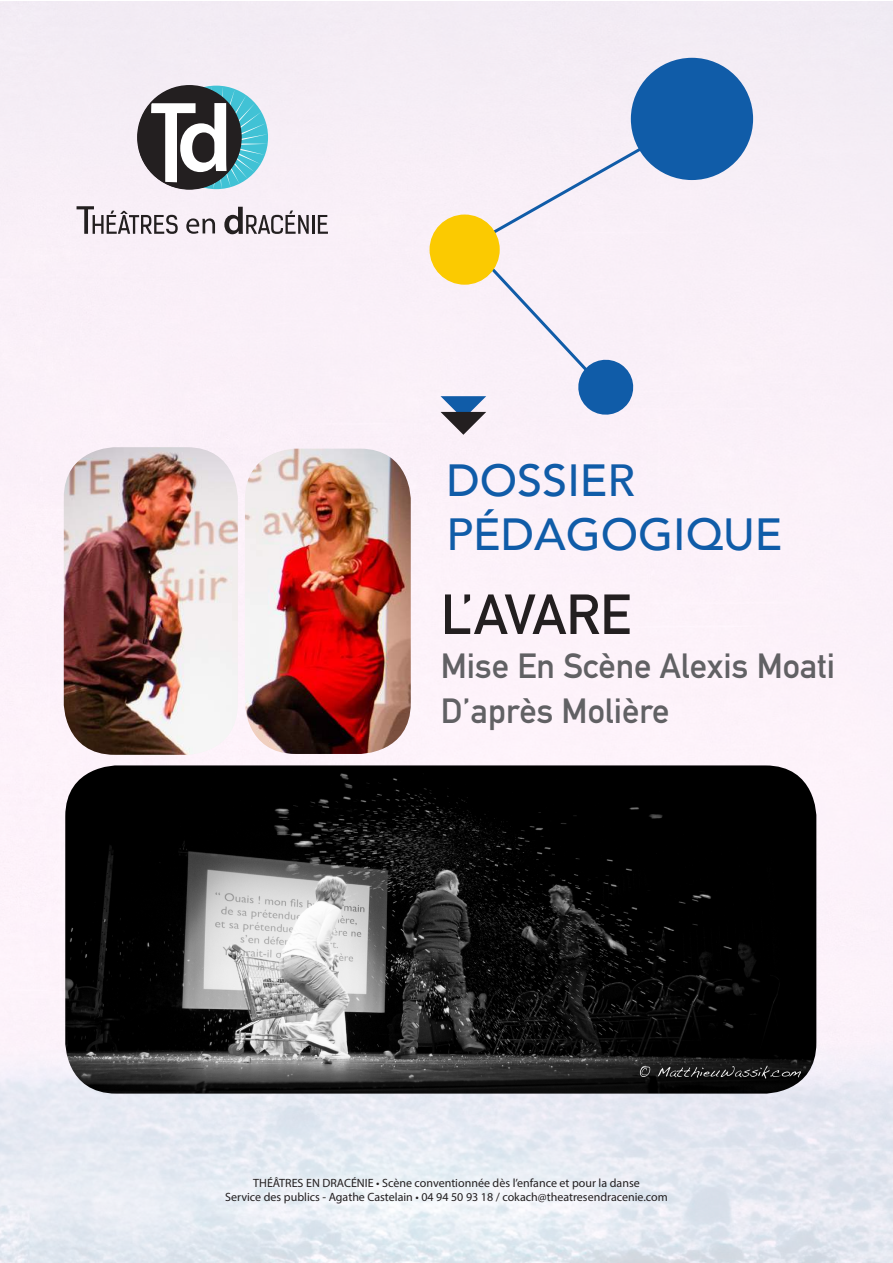
<style>
.page{position:relative;width:893px;height:1263px;background:#fff}
.page>*{position:absolute;margin:0;border:0;box-sizing:border-box;transform-origin:0 0}
.t1{font:700 55.5px "DIN Alternate";letter-spacing:-.025em;color:#231f20}
.t2{font:500 45px/54px "Avenir";color:#105ca8}
.t3{font:700 34.5px/44.2px "DIN Alternate";color:#616164}
.t4{font:12px/14.4px "Myriad Pro";color:#231f20;text-align:center}
</style>
<div class="page">
<img style="left:0;top:1px;width:892px;height:1262px">
<svg style="left:186px;top:218px;width:29px;height:16px"></svg>
<svg style="left:77px;top:206px;width:101px;height:28px"></svg>
<svg style="left:224px;top:207px;width:104px;height:27px"></svg>
<div style="left:138px;top:86px;width:103px;height:103px;background:#231f20;border-radius:50%"></div>
<svg style="left:148px;top:86px;width:120px;height:103px"></svg>
<div style="left:137px;top:85px;width:105px;height:105px;border:2px solid #231f20;border-radius:50%"></div>
<img style="left:65px;top:765px;width:751px;height:328px">
<img style="left:245px;top:449px;width:166px;height:305px">
<img style="left:64px;top:447px;width:174px;height:308px">
<div style="left:631px;top:58px;width:122px;height:122px;background:#105ca8;border-radius:50%"></div>
<svg style="left:441px;top:116px;width:254px;height:319px"></svg>
<div style="left:430px;top:215px;width:70px;height:70px;background:#fbca01;border-radius:50%"></div>
<h2 class="t2" style="left:446px;top:454px;width:337px">DOSSIER<br>PÉDAGOGIQUE</h2>
<h1 class="t1" style="left:441px;top:582px;width:192px">L’AVARE</h1>
<h3 class="t3" style="left:441px;top:644px;width:396px">Mise En Scène Alexis Moati<br>D’après Molière</h3>
<p class="t4" style="left:225px;top:1175px;width:444px">THÉÂTRES EN DRACÉNIE • Scène conventionnée dès l’enfance et pour la danse<br>Service des publics - Agathe Castelain • 04 94 50 93 18 / cokach@theatresendracenie.com</p>
</div>
